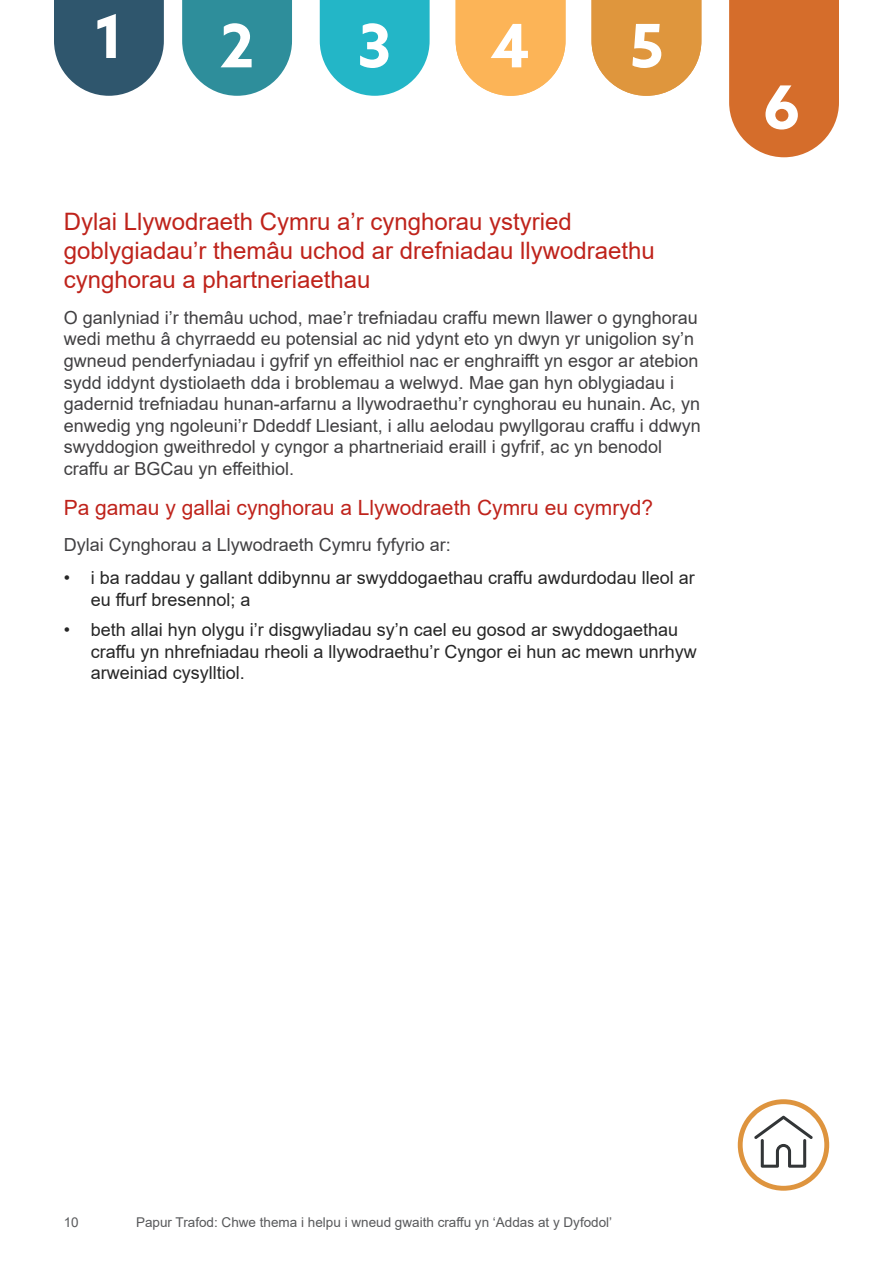
<style>
.page{position:relative;width:893px;height:1263px;background:#fff}
.page>*{position:absolute;margin:0;border:0;box-sizing:border-box;transform-origin:0 0}
.t1{font:700 60px "Azo Sans";color:#fff}
.t2{font:24px/28.8px "Arial";color:#bf231b}
.t3{font:21px "Arial";color:#bf231b}
.t4{font:18px/21.6px "Arial";color:#414042}
.t5{font:18px/21.6px "Arial";color:#262626}
.t6{font:13.5px "Arial";color:#58595b}
</style>
<div class="page">
<svg style="left:738px;top:1099px;width:91px;height:92px"></svg>
<div style="left:743px;top:1104px;width:81px;height:82px;background:#fff;border-radius:50%"></div>
<svg style="left:754px;top:1115px;width:59px;height:53px"></svg>
<svg style="left:320px;top:0;width:110px;height:96px;background:#3ebfce"></svg>
<svg style="left:182px;top:0;width:110px;height:96px;background:#489ca7"></svg>
<svg style="left:456px;top:0;width:109px;height:96px;background:#fcbd6b"></svg>
<svg style="left:591px;top:0;width:110px;height:96px;background:#e3a355"></svg>
<svg style="left:729px;top:0;width:110px;height:157px;background:#d8783b"></svg>
<svg style="left:54px;top:0;width:110px;height:96px;background:#496b7f"></svg>
<h1 class="t1" style="left:94px;top:-3px;width:33px">1</h1>
<h1 class="t1" style="left:220px;top:6px;width:36px">2</h1>
<h1 class="t1" style="left:357px;top:6px;width:36px">3</h1>
<h1 class="t1" style="left:491px;top:6px;width:41px">4</h1>
<h1 class="t1" style="left:630px;top:6px;width:36px">5</h1>
<h2 class="t2" style="left:64px;top:207px;width:592px">Dylai Llywodraeth Cymru a’r cynghorau ystyried goblygiadau’r themâu uchod ar drefniadau llywodraethu cynghorau a phartneriaethau</h2>
<p class="t4" style="left:64px;top:306px;width:638px">O ganlyniad i’r themâu uchod, mae’r trefniadau craffu mewn llawer o gynghorau wedi methu â chyrraedd eu potensial ac nid ydynt eto yn dwyn yr unigolion sy’n gwneud penderfyniadau i gyfrif yn effeithiol nac er enghraifft yn esgor ar atebion sydd iddynt dystiolaeth dda i broblemau a welwyd. Mae gan hyn oblygiadau i gadernid trefniadau hunan-arfarnu a llywodraethu’r cynghorau eu hunain. Ac, yn enwedig yng ngoleuni’r Ddeddf Llesiant, i allu aelodau pwyllgorau craffu i ddwyn swyddogion gweithredol y cyngor a phartneriaid eraill i gyfrif, ac yn benodol craffu ar BGCau yn effeithiol.</p>
<p class="t3" style="left:64px;top:493px;width:591px">Pa gamau y gallai cynghorau a Llywodraeth Cymru eu cymryd?</p>
<p class="t4" style="left:64px;top:533px;width:389px">Dylai Cynghorau a Llywodraeth Cymru fyfyrio ar:</p>
<p class="t5" style="left:91px;top:567px;width:605px;text-indent:-27px">• i ba raddau y gallant ddibynnu ar swyddogaethau craffu awdurdodau lleol ar eu ffurf bresennol; a</p>
<p class="t5" style="left:91px;top:619px;width:607px;text-indent:-27px">• beth allai hyn olygu i’r disgwyliadau sy’n cael eu gosod ar swyddogaethau craffu yn nhrefniadau rheoli a llywodraethu’r Cyngor ei hun ac mewn unrhyw arweiniad cysylltiol.</p>
<h1 class="t1" style="left:763px;top:68px;width:39px">6</h1>
<p class="t6" style="left:64px;top:1213px;width:17px">10</p>
<p class="t6" style="left:136px;top:1213px;width:478px">Papur Trafod: Chwe thema i helpu i wneud gwaith craffu yn ‘Addas at y Dyfodol’</p>
</div>
